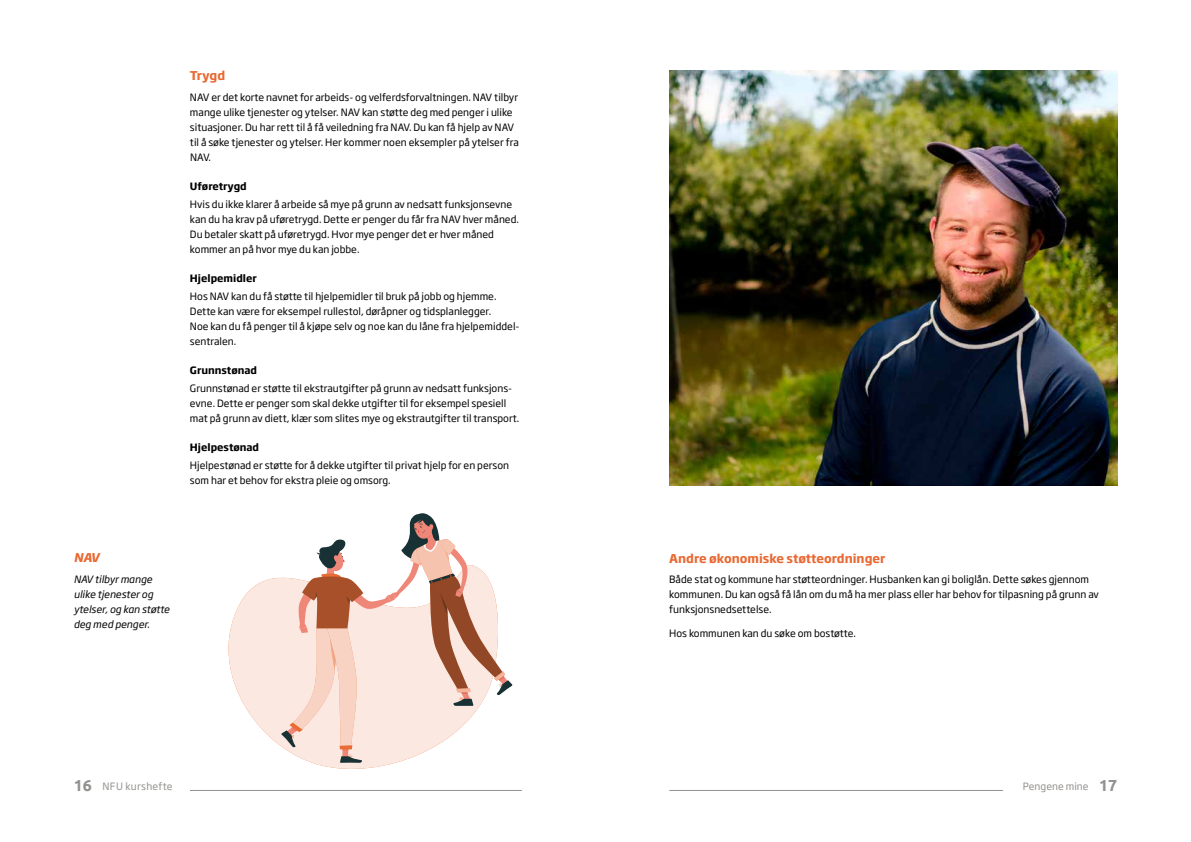
<style>
.page{position:relative;width:1191px;height:842px;background:#fff}
.page>*{position:absolute;margin:0;border:0;box-sizing:border-box;transform-origin:0 0}
.t1{font:700 12px "Soho Gothic Std";color:#e96933}
.t2{font:italic 700 12px "Soho Gothic Std";color:#e96933}
.t3{font:10px/15px "Soho Gothic Std";color:#000}
.t4{font:italic 10px/15px "Soho Gothic Std";color:#000}
.t5{font:700 10px "Soho Gothic Std";color:#000}
.t6{font:10px "Soho Gothic Std";letter-spacing:.03em;color:#949290}
.t7{font:10px "Soho Gothic Std";letter-spacing:.01em;color:#949290}
.s1{font-family:"Ubuntu";font-weight:700;font-size:16px}
</style>
<div class="page">
<img style="left:669px;top:71px;width:448px;height:414px">
<svg style="left:228px;top:577px;width:166px;height:192px;fill:#fbe8e0"></svg>
<svg style="left:281px;top:513px;width:231px;height:250px"></svg>
<hr style="left:190px;top:790px;width:332px;height:1px;background:#949290">
<hr style="left:669px;top:790px;width:334px;height:1px;background:#949290">
<p class="t1" style="left:190px;top:68px;width:37px">Trygd</p>
<p class="t3" style="left:190px;top:90px;width:330px">NAV er det korte navnet for arbeids- og velferdsforvaltningen. NAV tilbyr mange ulike tjenester og ytelser. NAV kan støtte deg med penger i ulike situasjoner. Du har rett til å få veiledning fra NAV. Du kan få hjelp av NAV til å søke tjenester og ytelser. Her kommer noen eksempler på ytelser fra NAV.</p>
<p class="t5" style="left:190px;top:180px;width:58px">Uføretrygd</p>
<p class="t3" style="left:190px;top:197px;width:330px">Hvis du ikke klarer å arbeide så mye på grunn av nedsatt funksjonsevne kan du ha krav på uføretrygd. Dette er penger du får fra NAV hver måned.<br>Du betaler skatt på uføretrygd. Hvor mye penger det er hver måned kommer an på hvor mye du kan jobbe.</p>
<p class="t5" style="left:190px;top:272px;width:68px">Hjelpemidler</p>
<p class="t3" style="left:190px;top:289px;width:331px">Hos NAV kan du få støtte til hjelpemidler til bruk på jobb og hjemme.<br>Dette kan være for eksempel rullestol, døråpner og tidsplanlegger.<br>Noe kan du få penger til å kjøpe selv og noe kan du låne fra hjelpemiddel&shy;sentralen.</p>
<p class="t5" style="left:190px;top:364px;width:69px">Grunnstønad</p>
<p class="t3" style="left:190px;top:381px;width:331px">Grunnstønad er støtte til ekstrautgifter på grunn av nedsatt funksjons&shy;evne. Dette er penger som skal dekke utgifter til for eksempel spesiell mat på grunn av diett, klær som slites mye og ekstrautgifter til transport.</p>
<p class="t5" style="left:190px;top:441px;width:71px">Hjelpestønad</p>
<p class="t3" style="left:190px;top:458px;width:321px">Hjelpestønad er støtte for å dekke utgifter til privat hjelp for en person som har et behov for ekstra pleie og omsorg.</p>
<p class="t2" style="left:74px;top:550px;width:27px">NAV</p>
<p class="t4" style="left:74px;top:572px;width:97px">NAV tilbyr mange ulike tjenester og ytelser, og kan støtte deg med penger.</p>
<p class="t1" style="left:669px;top:550px;width:218px">Andre økonomiske støtteordninger</p>
<p class="t3" style="left:669px;top:572px;width:431px">Både stat og kommune har støtteordninger. Husbanken kan gi boliglån. Dette søkes gjennom kommunen. Du kan også få lån om du må ha mer plass eller har behov for tilpasning på grunn av funksjonsnedsettelse.</p>
<p class="t3" style="left:669px;top:626px;width:188px">Hos kommunen kan du søke om bostøtte.</p>
<p class="t6" style="left:74px;top:780px;width:101px"><span class="s1">16</span> NFU kurshefte</p>
<p class="t7" style="left:1023px;top:780px;width:96px">Pengene mine <span class="s1">17</span></p>
</div>
